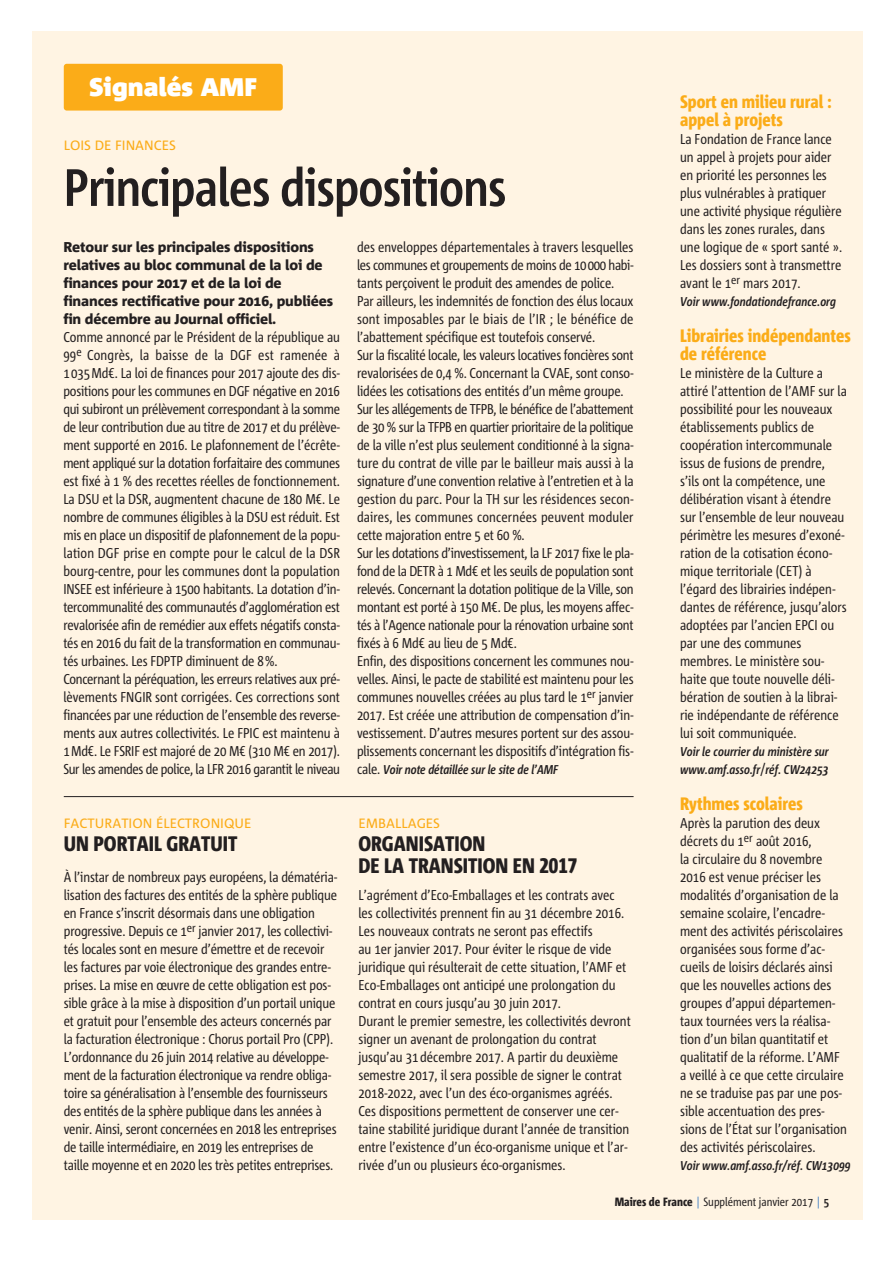
<style>
.page{position:relative;width:893px;height:1263px;background:#fff}
.page>*{position:absolute;margin:0;border:0;box-sizing:border-box;transform-origin:0 0}
.t1{font:700 52.5px "Corpid C1 Cd";letter-spacing:-.015em;color:#231f20}
.t2{font:900 25.5px "Corpid C1";color:#fff}
.t3{font:800 21px/22.5px "Corpid C1 Cd";color:#231f20}
.t4{font:800 18px/18px "Corpid C1 Cd";color:#fbac18}
.t5{font:14.25px/18px "Corpid C1 Cd";letter-spacing:-.005em;color:#231f20}
.t6{font:800 14.25px/18px "Corpid C1";letter-spacing:-.01em;color:#231f20}
.t7{font:13.5px "Corpid C1";color:#fbac18}
.t8{font:italic 700 12.75px/18px "Corpid C1 Cd";color:#231f20}
.t9{font:12px "Corpid C1 Cd";color:#231f20}
.s1{font-weight:400;font-style:normal;font-size:14.25px}
.s2{font-weight:800}
.s3{color:#4f87c6}
.s4{font-weight:700}
</style>
<div class="page">
<div style="left:32px;top:32px;width:830px;height:1188px;background:#fff4e3"></div>
<div style="left:64px;top:64px;width:219px;height:47px;background:#fbac18;border-radius:3px"></div>
<hr style="left:64px;top:796px;width:570px;height:1px;background:#231f20">
<h2 class="t2" style="left:89px;top:77px;width:170px">Signalés AMF</h2>
<p class="t7" style="left:64px;top:137px;width:114px">LOIS DE FINANCES</p>
<h1 class="t1" style="left:64px;top:165px;width:444px">Principales dispositions</h1>
<p class="t6" style="left:63px;top:239px;width:271px">Retour sur les principales dispositions relatives au bloc communal de la loi de finances pour 2017 et de la loi de finances rectificative pour 2016, publiées fin décembre au Journal officiel.</p>
<p class="t5" style="left:63px;top:329px;width:278px">Comme annoncé par le Président de la république au 99<sup>e</sup> Congrès, la baisse de la DGF est ramenée à 1035Md€. La loi de finances pour 2017 ajoute des dis&shy;positions pour les communes en DGF négative en 2016 qui subiront un prélèvement correspondant à la somme de leur contribution due au titre de 2017 et du prélève&shy;ment supporté en 2016. Le plafonnement de l’écrête&shy;ment appliqué sur la dotation forfaitaire des communes est fixé à 1 % des recettes réelles de fonctionnement.<br>La DSU et la DSR, augmentent chacune de 180 M€. Le nombre de communes éligibles à la DSU est réduit. Est mis en place un dispositif de plafonnement de la popu&shy;lation DGF prise en compte pour le calcul de la DSR bourg-centre, pour les communes dont la population INSEE est inférieure à 1500 habitants. La dotation d’in&shy;tercommunalité des communautés d’agglomération est revalorisée afin de remédier aux effets négatifs consta&shy;tés en 2016 du fait de la transformation en communau&shy;tés urbaines. Les FDPTP diminuent de 8%.<br>Concernant la péréquation, les erreurs relatives aux pré&shy;lèvements FNGIR sont corrigées. Ces corrections sont financées par une réduction de l’ensemble des reverse&shy;ments aux autres collectivités. Le FPIC est maintenu à 1Md€. Le FSRIF est majoré de 20 M€ (310 M€ en 2017).<br>Sur les amendes de police, la LFR 2016 garantit le niveau</p>
<p class="t7" style="left:64px;top:815px;width:189px">FACTURATION ÉLECTRONIQUE</p>
<h3 class="t3" style="left:64px;top:833px;width:175px">UN PORTAIL GRATUIT</h3>
<p class="t5" style="left:64px;top:869px;width:275px">À l’instar de nombreux pays européens, la dématéria&shy;lisation des factures des entités de la sphère publique en France s’inscrit désormais dans une obligation progressive. Depuis ce 1<sup>er</sup> janvier 2017, les collectivi&shy;tés locales sont en mesure d’émettre et de recevoir les factures par voie électronique des grandes entre&shy;prises. La mise en œuvre de cette obligation est pos&shy;sible grâce à la mise à disposition d’un portail unique et gratuit pour l’ensemble des acteurs concernés par la facturation électronique : Chorus portail Pro (CPP).<br>L’ordonnance du 26 juin 2014 relative au développe&shy;ment de la facturation électronique va rendre obliga&shy;toire sa généralisation à l’ensemble des fournisseurs des entités de la sphère publique dans les années à venir. Ainsi, seront concernées en 2018 les entreprises de taille intermédiaire, en 2019 les entreprises de taille moyenne et en 2020 les très petites entreprises.</p>
<p class="t5" style="left:357px;top:239px;width:278px">des enveloppes départementales à travers lesquelles les communes et groupements de moins de 10000 habi&shy;tants perçoivent le produit des amendes de police.<br>Par ailleurs, les indemnités de fonction des élus locaux sont imposables par le biais de l’IR ; le bénéfice de l’abattement spécifique est toutefois conservé.<br>Sur la fiscalité locale, les valeurs locatives foncières sont revalorisées de 0,4 %. Concernant la CVAE, sont conso&shy;lidées les cotisations des entités d’un même groupe.<br>Sur les allégements de TFPB, le bénéfice de l’abattement de 30 % sur la TFPB en quartier prioritaire de la politique de la ville n’est plus seulement conditionné à la signa&shy;ture du contrat de ville par le bailleur mais aussi à la signature d’une convention relative à l’entretien et à la gestion du parc. Pour la TH sur les résidences secon&shy;daires, les communes concernées peuvent moduler cette majoration entre 5 et 60 %.<br>Sur les dotations d’investissement, la LF 2017 fixe le pla&shy;fond de la DETR à 1 Md€ et les seuils de population sont relevés. Concernant la dotation politique de la Ville, son montant est porté à 150 M€. De plus, les moyens affec&shy;tés à l’Agence nationale pour la rénovation urbaine sont fixés à 6 Md€ au lieu de 5 Md€.<br>Enfin, des dispositions concernent les communes nou&shy;velles. Ainsi, le pacte de stabilité est maintenu pour les communes nouvelles créées au plus tard le 1<sup>er</sup> janvier 2017. Est créée une attribution de compensation d’in&shy;vestissement. D’autres mesures portent sur des assou&shy;plissements concernant les dispositifs d’intégration fis-</p>
<p class="t8" style="left:357px;top:761px;width:203px"><span class="s1">cale.</span> Voir note détaillée sur le site de l’AMF</p>
<p class="t7" style="left:358px;top:815px;width:83px">EMBALLAGES</p>
<h3 class="t3" style="left:358px;top:833px;width:220px">ORGANISATION<br>DE LA TRANSITION EN 2017</h3>
<p class="t5" style="left:358px;top:887px;width:274px">L’agrément d’Eco-Emballages et les contrats avec les collectivités prennent fin au 31 décembre 2016.<br>Les nouveaux contrats ne seront pas effectifs<br>au 1er janvier 2017. Pour éviter le risque de vide juridique qui résulterait de cette situation, l’AMF et Eco-Emballages ont anticipé une prolongation du contrat en cours jusqu’au 30 juin 2017.<br>Durant le premier semestre, les collectivités devront signer un avenant de prolongation du contrat jusqu’au 31 décembre 2017. A partir du deuxième semestre 2017, il sera possible de signer le contrat 2018-2022, avec l’un des éco-organismes agréés.<br>Ces dispositions permettent de conserver une cer&shy;taine stabilité juridique durant l’année de transition entre l’existence d’un éco-organisme unique et l’ar&shy;rivée d’un ou plusieurs éco-organismes.</p>
<p class="t4" style="left:680px;top:94px;width:153px">Sport en milieu rural : appel à projets</p>
<p class="t5" style="left:680px;top:131px;width:164px">La Fondation de France lance un appel à projets pour aider en priorité les personnes les plus vulnérables à pratiquer une activité physique régulière dans les zones rurales, dans une logique de « sport santé ».<br>Les dossiers sont à transmettre avant le 1<sup>er</sup> mars 2017.</p>
<p class="t8" style="left:680px;top:293px;width:158px">Voir www.fondationdefrance.org</p>
<p class="t4" style="left:680px;top:328px;width:172px">Librairies indépendantes de référence</p>
<p class="t5" style="left:680px;top:365px;width:168px">Le ministère de la Culture a attiré l’attention de l’AMF sur la possibilité pour les nouveaux établissements publics de coopération intercommunale issus de fusions de prendre, s’ils ont la compétence, une délibération visant à étendre sur l’ensemble de leur nouveau périmètre les mesures d’exoné&shy;ration de la cotisation écono&shy;mique territoriale (CET) à l’égard des librairies indépen&shy;dantes de référence, jusqu’alors adoptées par l’ancien EPCI ou par une des communes membres. Le ministère sou&shy;haite que toute nouvelle déli&shy;bération de soutien à la librai&shy;rie indépendante de référence lui soit communiquée.</p>
<p class="t8" style="left:680px;top:743px;width:150px">Voir le courrier du ministère sur www.amf.asso.fr<span class="s1">/</span>réf. CW24253</p>
<p class="t4" style="left:680px;top:796px;width:124px">Rythmes scolaires</p>
<p class="t5" style="left:680px;top:815px;width:168px">Après la parution des deux décrets du 1<sup>er</sup> août 2016,<br>la circulaire du 8 novembre<br>2016 est venue préciser les modalités d’organisation de la semaine scolaire, l’encadre&shy;ment des activités périscolaires organisées sous forme d’ac&shy;cueils de loisirs déclarés ainsi que les nouvelles actions des groupes d’appui départemen&shy;taux tournées vers la réalisa&shy;tion d’un bilan quantitatif et qualitatif de la réforme. L’AMF a veillé à ce que cette circulaire ne se traduise pas par une pos&shy;sible accentuation des pres&shy;sions de l’État sur l’organisation des activités périscolaires.</p>
<p class="t8" style="left:680px;top:1157px;width:172px">Voir www.amf.asso.fr/réf. CW13099</p>
<p class="t9" style="left:615px;top:1197px;width:216px"><span class="s2">Maires de France</span> <span class="s3">|</span> Supplément janvier 2017 <span class="s3">|</span> <span class="s4">5</span></p>
</div>
